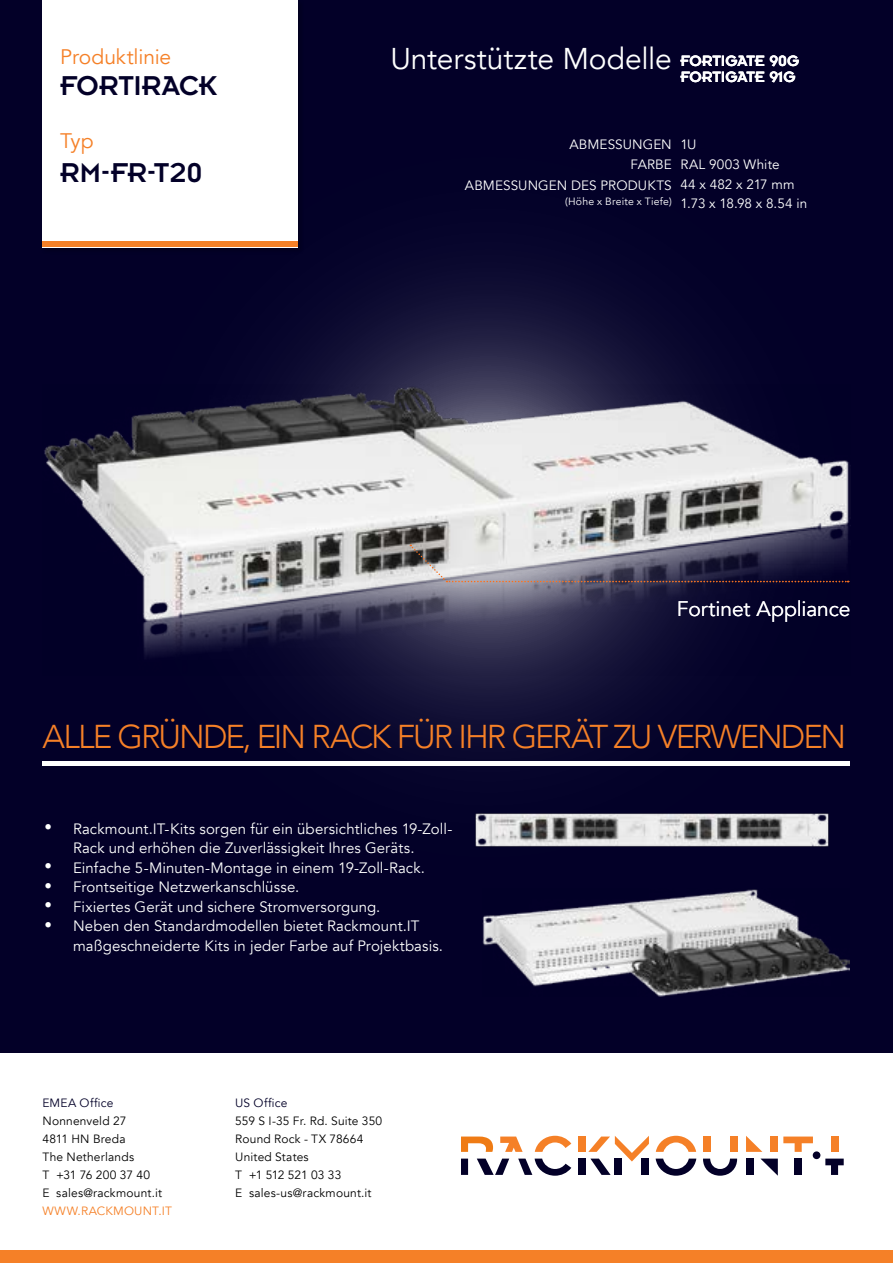
<style>
.page{position:relative;width:893px;height:1263px;background:#fff}
.page>*{position:absolute;margin:0;border:0;box-sizing:border-box;transform-origin:0 0}
.t1{font:300 33px "Avenir";letter-spacing:-.06em;color:#f58027}
.t2{font:30px "Avenir";letter-spacing:-.005em;color:#fff}
.t3{font:30px "Insignia";letter-spacing:-.005em;color:#030028}
.t4{font:21px "Avenir";letter-spacing:-.005em;color:#fff}
.t5{font:21px "Avenir";letter-spacing:-.005em;color:#f58027}
.t6{font:16.5px/15.9px "Insignia";letter-spacing:-.005em;color:#fff}
.t7{font:15px/19.5px "Avenir";letter-spacing:.005em;color:#fff;text-align:justify}
.t8{font:13.5px/19.8px "Avenir";letter-spacing:.01em;color:#fff;text-align:right}
.t9{font:12px/18px "Avenir";letter-spacing:.015em;color:#000}
.t10{font:12px "Avenir";letter-spacing:.025em;color:#030028}
.t11{font:12px "Avenir";letter-spacing:.015em;color:#f58027}
.t12{font:10.5px "Avenir";letter-spacing:.02em;color:#fff}
</style>
<div class="page">
<div style="left:0;top:0;width:893px;height:1053px;background:#030028"></div>
<hr style="left:43px;top:761px;width:807px;height:4px;background:#fff">
<div style="left:42px;top:0;width:262px;height:254px;background:#000;opacity:.25"></div>
<div style="left:43px;top:0;width:255px;height:247px;background:#fff"></div>
<div style="left:43px;top:241px;width:255px;height:6px;background:#f58027"></div>
<svg style="left:535px;top:1136px;width:36px;height:16px"></svg>
<div style="left:579px;top:1158px;width:7px;height:17px;background:#030028"></div>
<div style="left:579px;top:1136px;width:7px;height:16px;background:#f58027"></div>
<svg style="left:656px;top:1136px;width:40px;height:16px"></svg>
<svg style="left:656px;top:1158px;width:40px;height:18px"></svg>
<div style="left:703px;top:1136px;width:7px;height:16px;background:#f58027"></div>
<svg style="left:703px;top:1158px;width:34px;height:18px"></svg>
<div style="left:730px;top:1136px;width:7px;height:16px;background:#f58027"></div>
<div style="left:746px;top:1158px;width:7px;height:17px;background:#030028"></div>
<div style="left:771px;top:1136px;width:7px;height:16px;background:#f58027"></div>
<svg style="left:760px;top:1158px;width:18px;height:18px"></svg>
<svg style="left:746px;top:1136px;width:16px;height:16px"></svg>
<div style="left:795px;top:1158px;width:7px;height:17px;background:#030028"></div>
<svg style="left:783px;top:1136px;width:30px;height:16px"></svg>
<svg style="left:518px;top:1158px;width:53px;height:18px"></svg>
<svg style="left:500px;top:1136px;width:23px;height:16px"></svg>
<svg style="left:477px;top:1158px;width:32px;height:17px"></svg>
<svg style="left:461px;top:1136px;width:32px;height:16px"></svg>
<svg style="left:588px;top:1136px;width:61px;height:39px"></svg>
<svg style="left:461px;top:1158px;width:7px;height:17px"></svg>
<div style="left:831px;top:1136px;width:7px;height:16px;background:#f58027"></div>
<svg style="left:825px;top:1158px;width:19px;height:17px"></svg>
<div style="left:813px;top:1151px;width:7px;height:8px;background:#030028;border-radius:50%"></div>
<div style="left:0;top:1250px;width:893px;height:13px;background:#f58027"></div>
<img style="left:44px;top:384px;width:806px;height:292px">
<svg style="left:410px;top:545px;width:439px;height:38px;background:#757181"></svg>
<img style="left:475px;top:813px;width:354px;height:34px">
<img style="left:482px;top:889px;width:367px;height:107px">
<h3 class="t5" style="left:60px;top:44px;width:113px">Produktlinie</h3>
<h2 class="t3" style="left:60px;top:71px;width:158px">FORTIRACK</h2>
<h3 class="t5" style="left:60px;top:129px;width:35px">Typ</h3>
<h2 class="t3" style="left:60px;top:157px;width:144px">RM-FR-T20</h2>
<h2 class="t2" style="left:390px;top:41px;width:283px">Unterstützte Modelle</h2>
<p class="t6" style="left:680px;top:53px;width:120px">FORTIGATE 90G<br>FORTIGATE 91G</p>
<p class="t8" style="left:465px;top:134px;width:208px;line-height:20.5px">ABMESSUNGEN<br>FARBE<br>ABMESSUNGEN DES PRODUKTS</p>
<p class="t12" style="left:565px;top:195px;width:108px">(Höhe x Breite x Tiefe)</p>
<p class="t8" style="left:680px;top:135px;width:128px;text-align:left">1U<br>RAL 9003 White<br>44 x 482 x 217 mm<br>1.73 x 18.98 x 8.54 in</p>
<h3 class="t4" style="left:677px;top:596px;width:175px">Fortinet Appliance</h3>
<h1 class="t1" style="left:43px;top:717px;width:805px">ALLE GRÜNDE, EIN RACK FÜR IHR GERÄT ZU VERWENDEN</h1>
<p class="t7" style="left:45px;top:817px;width:9px">•</p>
<p class="t7" style="left:45px;top:856px;width:9px">• • • •</p>
<p class="t7" style="left:73px;top:819px;width:381px;text-align:left">Rackmount.IT-Kits sorgen für ein übersichtliches 19-Zoll-Rack und erhöhen die Zuverlässigkeit Ihres Geräts.<br>Einfache 5-Minuten-Montage in einem 19-Zoll-Rack.<br>Frontseitige Netzwerkanschlüsse.<br>Fixiertes Gerät und sichere Stromversorgung.<br>Neben den Standardmodellen bietet Rackmount.IT maßgeschneiderte Kits in jeder Farbe auf Projektbasis.</p>
<p class="t10" style="left:43px;top:1096px;width:72px">EMEA Office</p>
<p class="t9" style="left:43px;top:1112px;width:121px">Nonnenveld 27<br>4811 HN Breda<br>The Netherlands<br>T +31 76 200 37 40<br>E sales@rackmount.it</p>
<p class="t11" style="left:43px;top:1204px;width:131px">WWW.RACKMOUNT.IT</p>
<p class="t10" style="left:235px;top:1096px;width:54px">US Office</p>
<p class="t9" style="left:235px;top:1112px;width:148px">559 S I-35 Fr. Rd. Suite 350<br>Round Rock - TX 78664<br>United States<br>T +1 512 521 03 33<br>E sales-us@rackmount.it</p>
</div>
